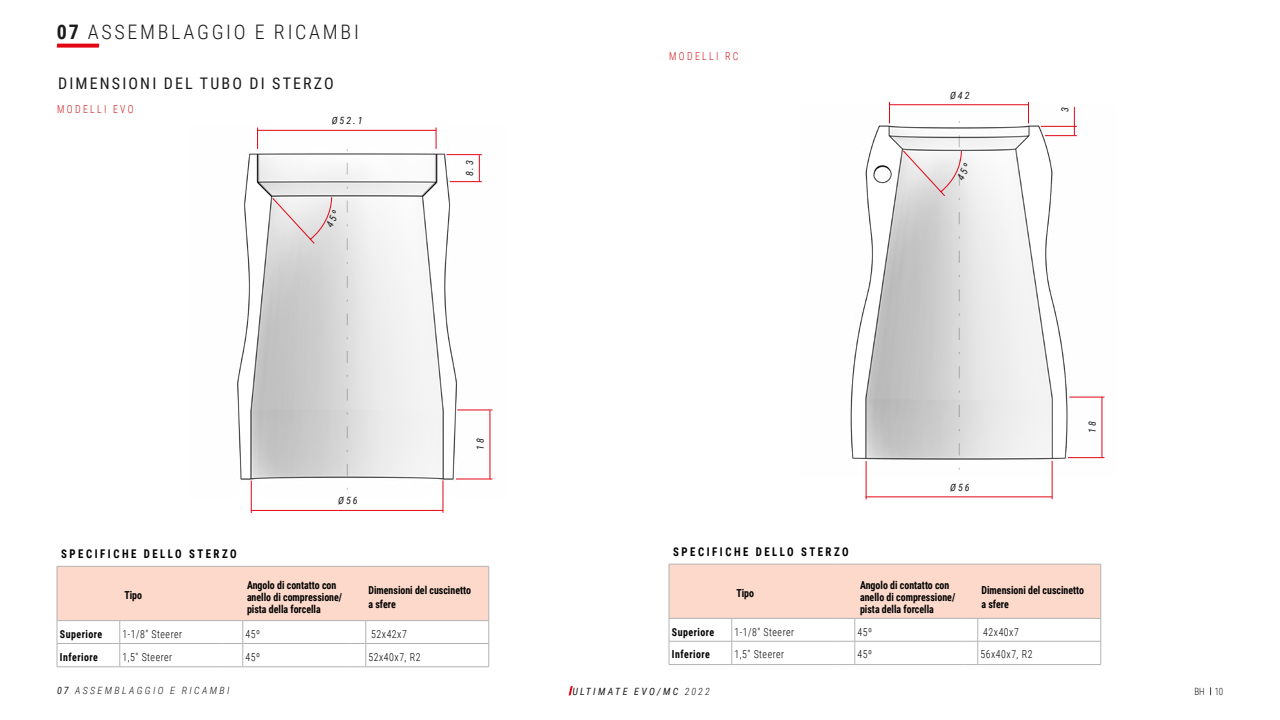
<style>
.page{position:relative;width:1280px;height:720px;background:#fff}
.page>*{position:absolute;margin:0;border:0;box-sizing:border-box;transform-origin:0 0}
.t1{font:300 20px "Roboto Condensed";letter-spacing:.135em;color:#1a1a1a}
.t2{font:16px "Roboto Condensed";letter-spacing:.135em;color:#1a1a1a}
.t3{font:700 12px "Roboto Condensed";letter-spacing:.235em;color:#000;scale:.9 1}
.t4{font:700 11px/12px "Roboto Condensed";color:#000;scale:.9 1}
.t5{font:300 11px "Roboto Condensed";letter-spacing:.05em;color:#000;scale:.9 1}
.t6{font:700 11px "Roboto Condensed";letter-spacing:.05em;color:#000;scale:.9 1}
.t7{font:300 11px "Roboto Condensed";letter-spacing:.235em;color:#cd1719;scale:.9 1}
.t8{font:italic 10px "Roboto Condensed";letter-spacing:.2em;color:#1a1a1a}
.t9{font:italic 300 10px "Roboto Condensed";letter-spacing:.235em;color:#1a1a1a}
.t10{font:italic 10px "Roboto Condensed";letter-spacing:.235em;color:#1a1a1a}
.t11{font:300 10px "Roboto Condensed";color:#1a1a1a;scale:.9 1}
.s1{font-weight:700}
.s2{font-weight:400}
.s3{font-weight:300}
</style>
<div class="page">
<svg style="left:569px;top:686px;width:4px;height:9px"></svg>
<svg style="left:57px;top:44px;width:42px;height:4px"></svg>
<svg style="left:57px;top:566px;width:433px;height:102px"></svg>
<hr style="left:366px;top:667px;width:123px;height:1px;background:#b3b3b3">
<hr style="left:251px;top:510px;width:192px;height:1px;background:#e30617">
<img style="left:237px;top:127px;width:256px;height:371px">
<svg style="left:257px;top:128px;width:1px;height:21px"></svg>
<hr style="left:442px;top:480px;width:1px;height:33px;background:#e30617">
<hr style="left:447px;top:154px;width:35px;height:1px;background:#e30617">
<hr style="left:457px;top:409px;width:35px;height:1px;background:#e30617">
<svg style="left:436px;top:128px;width:1px;height:21px"></svg>
<hr style="left:251px;top:481px;width:1px;height:32px;background:#e30617">
<svg style="left:347px;top:139px;width:1px;height:351px"></svg>
<hr style="left:450px;top:181px;width:32px;height:1px;background:#e30617">
<hr style="left:456px;top:478px;width:36px;height:1px;background:#e30617">
<hr style="left:258px;top:130px;width:178px;height:1px;background:#e30617">
<svg style="left:479px;top:155px;width:1px;height:27px"></svg>
<hr style="left:489px;top:410px;width:1px;height:69px;background:#e30617">
<svg style="left:669px;top:564px;width:433px;height:101px"></svg>
<hr style="left:978px;top:664px;width:123px;height:1px;background:#b3b3b3">
<hr style="left:866px;top:496px;width:186px;height:1px;background:#e30617">
<img style="left:850px;top:106px;width:255px;height:372px">
<svg style="left:889px;top:102px;width:1px;height:21px"></svg>
<hr style="left:1052px;top:461px;width:1px;height:38px;background:#e30617">
<hr style="left:1069px;top:397px;width:35px;height:1px;background:#e30617">
<svg style="left:1028px;top:102px;width:1px;height:21px"></svg>
<hr style="left:866px;top:461px;width:1px;height:38px;background:#e30617">
<hr style="left:1045px;top:135px;width:32px;height:1px;background:#e30617">
<hr style="left:1041px;top:126px;width:36px;height:1px;background:#e30617">
<hr style="left:1068px;top:457px;width:36px;height:1px;background:#e30617">
<hr style="left:889px;top:104px;width:140px;height:1px;background:#e30617">
<svg style="left:1074px;top:107px;width:1px;height:29px"></svg>
<hr style="left:1101px;top:397px;width:1px;height:61px;background:#e30617">
<svg style="left:271px;top:196px;width:66px;height:49px"></svg>
<svg style="left:902px;top:111px;width:66px;height:359px;background:#d5d4d4"></svg>
<h1 class="t1" style="left:57px;top:17px;width:304px"><span class="s1">07</span> ASSEMBLAGGIO E RICAMBI</h1>
<h2 class="t2" style="left:58px;top:73px;width:277px">DIMENSIONI DEL TUBO DI STERZO</h2>
<p class="t8" style="left:332px;top:114px;width:32px">Ø52.1</p>
<p class="t7" style="left:57px;top:101px;width:87px">MODELLI EVO</p>
<p class="t8" style="left:463px;top:176px;width:18px;rotate:-90deg">8.3</p>
<p class="t3" style="left:61px;top:545px;width:197px">SPECIFICHE DELLO STERZO</p>
<p class="t8" style="left:338px;top:494px;width:21px">Ø56</p>
<p class="t8" style="left:473px;top:450px;width:13px;rotate:-90deg">18</p>
<p class="t7" style="left:669px;top:49px;width:78px">MODELLI RC</p>
<p class="t8" style="left:950px;top:88px;width:21px">Ø42</p>
<p class="t8" style="left:1058px;top:112px;width:6px;rotate:-90deg">3</p>
<p class="t3" style="left:673px;top:543px;width:197px">SPECIFICHE DELLO STERZO</p>
<p class="t8" style="left:950px;top:480px;width:21px">Ø56</p>
<p class="t8" style="left:1085px;top:433px;width:13px;rotate:-90deg">18</p>
<p class="t4" style="left:124px;top:589px;width:21px">Tipo</p>
<p class="t4" style="left:247px;top:579px;width:107px">Angolo di contatto con anello di compressione/ pista della forcella</p>
<p class="t4" style="left:860px;top:579px;width:107px">Angolo di contatto con anello di compressione/ pista della forcella</p>
<p class="t4" style="left:368px;top:584px;width:115px;line-height:13.2px">Dimensioni del cuscinetto a sfere</p>
<p class="t4" style="left:982px;top:584px;width:115px;line-height:13.2px">Dimensioni del cuscinetto a sfere</p>
<p class="t4" style="left:736px;top:587px;width:21px">Tipo</p>
<p class="t6" style="left:60px;top:626px;width:49px">Superiore</p>
<p class="t5" style="left:123px;top:626px;width:68px">1-1/8" Steerer</p>
<p class="t5" style="left:246px;top:626px;width:18px">45º</p>
<p class="t5" style="left:371px;top:626px;width:41px">52x42x7</p>
<p class="t6" style="left:60px;top:649px;width:44px">Inferiore</p>
<p class="t5" style="left:123px;top:649px;width:57px">1,5" Steerer</p>
<p class="t5" style="left:246px;top:649px;width:18px">45º</p>
<p class="t5" style="left:369px;top:649px;width:59px">52x40x7, R2</p>
<p class="t9" style="left:57px;top:684px;width:174px"><span class="s2">07</span> ASSEMBLAGGIO E RICAMBI</p>
<p class="t6" style="left:672px;top:624px;width:49px">Superiore</p>
<p class="t5" style="left:735px;top:624px;width:68px">1-1/8" Steerer</p>
<p class="t5" style="left:858px;top:624px;width:18px">45º</p>
<p class="t5" style="left:983px;top:624px;width:41px">42x40x7</p>
<p class="t6" style="left:672px;top:647px;width:44px">Inferiore</p>
<p class="t5" style="left:735px;top:647px;width:57px">1,5" Steerer</p>
<p class="t5" style="left:858px;top:647px;width:18px">45º</p>
<p class="t5" style="left:981px;top:647px;width:59px">56x40x7, R2</p>
<p class="t10" style="left:572px;top:685px;width:139px">ULTIMATE EVO/MC <span class="s3">2022</span></p>
<p class="t11" style="left:1194px;top:685px;width:34px">BH 10</p>
</div>
